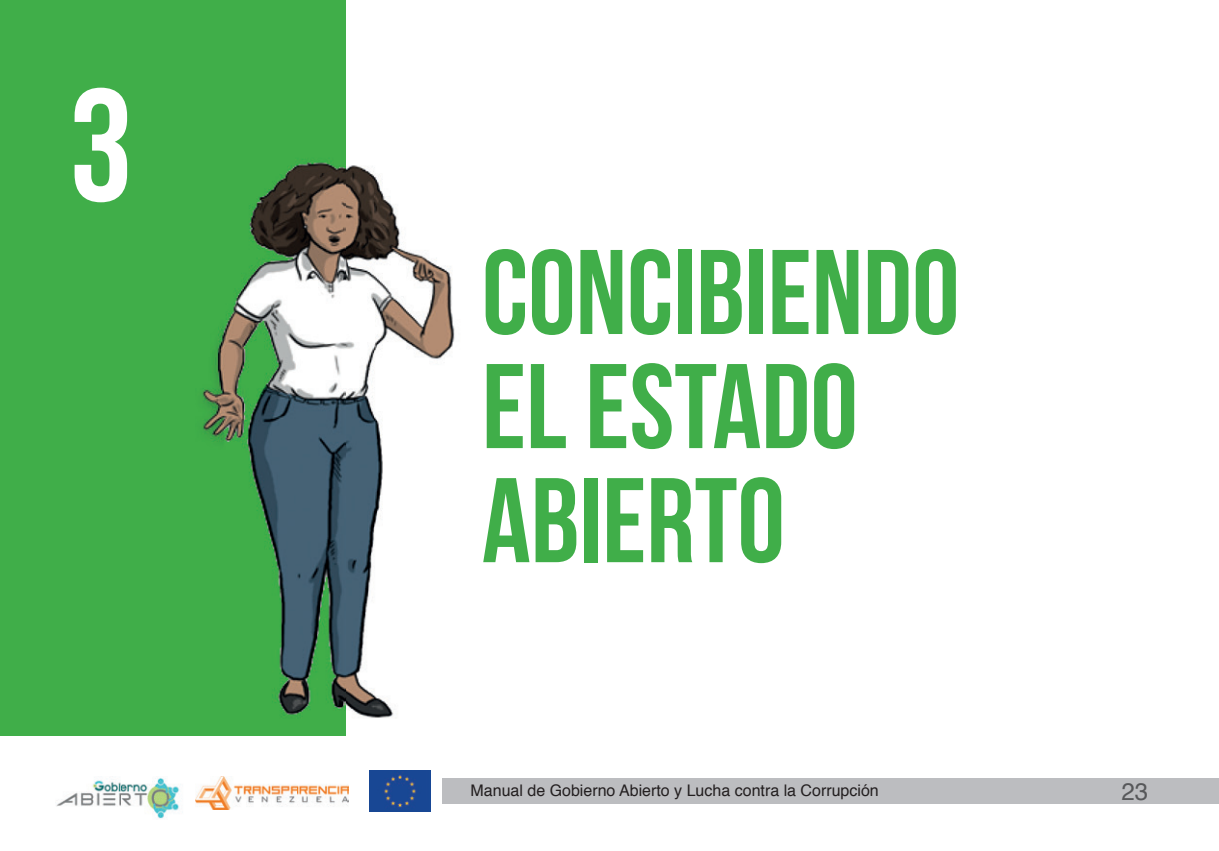
<style>
.page{position:relative;width:1219px;height:851px;background:#fff}
.page>*{position:absolute;margin:0;border:0;box-sizing:border-box;transform-origin:0 0}
.t1{font:160px "Bebas Neue";color:#fff}
.t2{font:120px/114px "Bebas Neue";color:#40ae49}
.t3{font:24px "Helvetica";color:#57585a}
.t4{font:16px "Helvetica";color:#231f20}
</style>
<div class="page">
<img style="left:56px;top:778px;width:124px;height:41px">
<img style="left:196px;top:776px;width:152px;height:33px">
<img style="left:370px;top:770px;width:61px;height:41px">
<div style="left:442px;top:778px;width:777px;height:25px;background:#bcbdc0"></div>
<div style="left:0;top:0;width:346px;height:735px;background:#40ae49"></div>
<img style="left:202px;top:159px;width:253px;height:559px">
<h1 class="t1" style="left:69px;top:58px;width:65px">3</h1>
<h2 class="t2" style="left:482px;top:234px;width:479px">CONCIBIENDO<br>EL ESTADO<br>ABIERTO</h2>
<p class="t4" style="left:471px;top:777px;width:410px">Manual de Gobierno Abierto y Lucha contra la Corrupción</p>
<h3 class="t3" style="left:1122px;top:772px;width:28px">23</h3>
</div>
